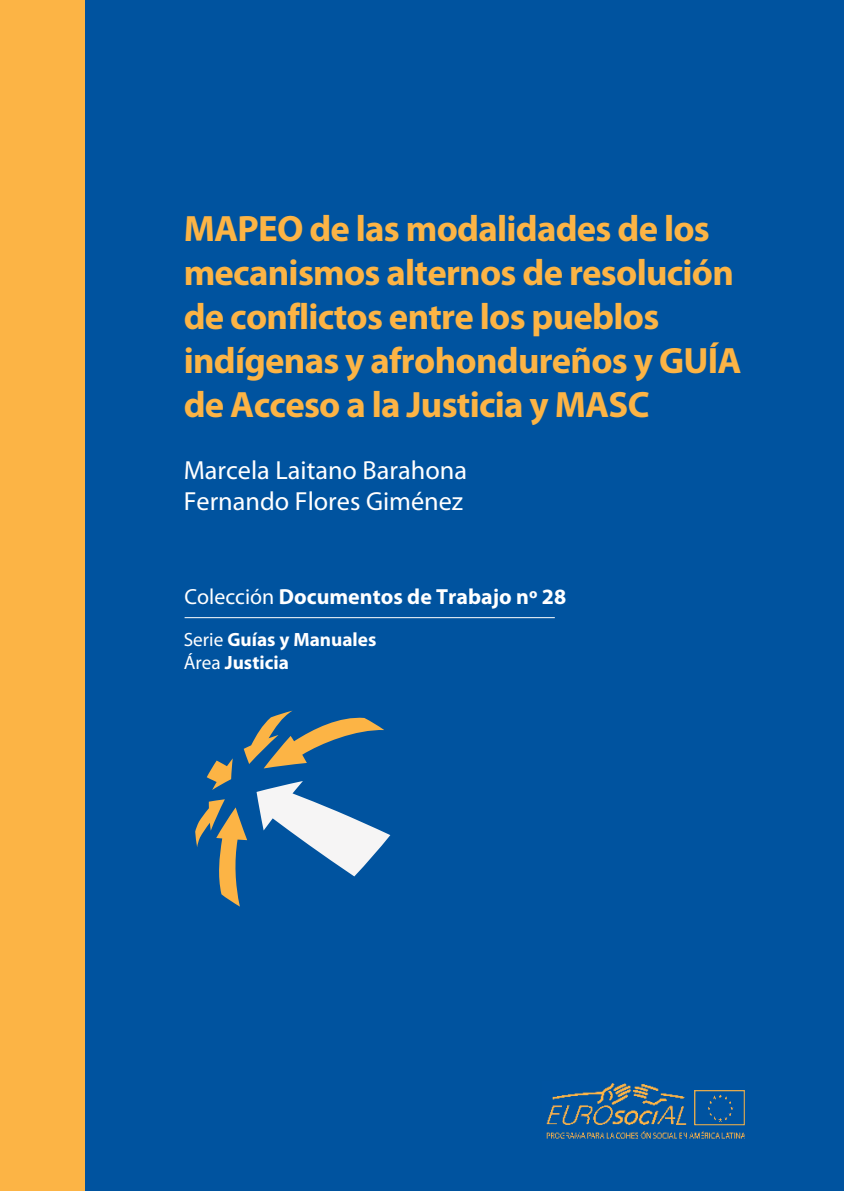
<style>
.page{position:relative;width:844px;height:1191px;background:#fff}
.page>*{position:absolute;margin:0;border:0;box-sizing:border-box;transform-origin:0 0}
.t1{font:700 36.75px/44.1px "Myriad Pro";letter-spacing:-.02em;color:#fcb445}
.t2{font:26.25px/31.5px "Myriad Pro";color:#fff}
.t3{font:700 21.88px "Myriad Pro";color:#fff}
.t4{font:700 19.25px/23.1px "Myriad Pro";color:#fff}
.s1{font-weight:400}
</style>
<div class="page">
<div style="left:82px;top:0;width:761px;height:1191px;background:#00539f"></div>
<hr style="left:184px;top:617px;width:370px;height:1px;background:#fff">
<div style="left:0;top:0;width:84px;height:1191px;background:#fcb445"></div>
<img style="left:546px;top:1083px;width:198px;height:56px">
<img style="left:696px;top:1092px;width:46px;height:31px">
<div style="left:694px;top:1090px;width:50px;height:35px;border:1px solid #fcb445"></div>
<svg style="left:207px;top:758px;width:26px;height:32px"></svg>
<svg style="left:195px;top:799px;width:52px;height:107px"></svg>
<svg style="left:256px;top:781px;width:134px;height:95px"></svg>
<svg style="left:244px;top:710px;width:140px;height:58px"></svg>
<p class="t1" style="left:184px;top:205px;width:559px">MAPEO de las modalidades de los mecanismos alternos de resolución de conflictos entre los pueblos indígenas y afrohondureños y GUÍA de Acceso a la Justicia y MASC</p>
<p class="t2" style="left:184px;top:454px;width:285px">Marcela Laitano Barahona<br>Fernando Flores Giménez</p>
<p class="t3" style="left:184px;top:583px;width:383px"><span class="s1">Colección</span> Documentos de Trabajo nº 28</p>
<p class="t4" style="left:184px;top:627px;width:194px"><span class="s1">Serie</span> Guías y Manuales<br><span class="s1">Área</span> Justicia</p>
</div>
